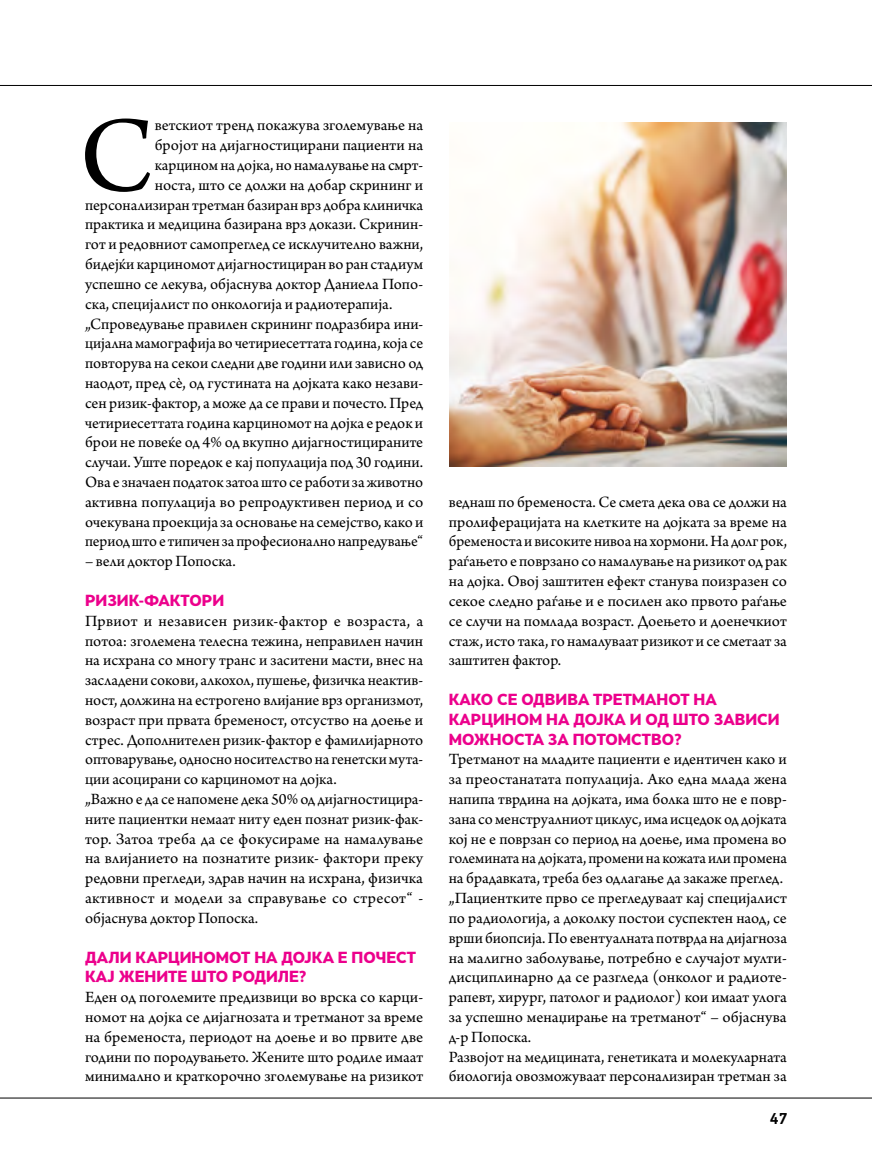
<style>
.page{position:relative;width:872px;height:1170px;background:#fff}
.page>*{position:absolute;margin:0;border:0;box-sizing:border-box;transform-origin:0 0}
.t1{font:112.65px "Arno Pro";color:#000}
.t2{font:700 18px "PF Handbook Pro";color:#000}
.t3{font:16.5px/19.8px "Arno Pro";color:#000}
.t4{font:900 15px/19.8px "Skola Sans";color:#ec008c}
</style>
<div class="page">
<img style="left:449px;top:122px;width:337px;height:344px">
<hr style="left:0;top:1097px;width:872px;height:1px;background:#000">
<hr style="left:0;top:85px;width:872px;height:1px;background:#000">
<h1 class="t1" style="left:79px;top:92px;width:77px">С</h1>
<p class="t3" style="left:155px;top:116px;width:270px">ветскиот тренд покажува зголемување на</p>
<p class="t3" style="left:155px;top:136px;width:270px">бројот на дијагностицирани пациенти на</p>
<p class="t3" style="left:155px;top:156px;width:270px">карцином на дојка, но намалување на смрт-</p>
<p class="t3" style="left:155px;top:176px;width:270px">носта, што се должи на добар скрининг и</p>
<p class="t3" style="left:85px;top:196px;width:339px">персонализиран третман базиран врз добра клиничка</p>
<p class="t3" style="left:85px;top:215px;width:340px">практика и медицина базирана врз докази. Скринин-</p>
<p class="t3" style="left:85px;top:235px;width:340px">гот и редовниот самопреглед се исклучително важни,</p>
<p class="t3" style="left:85px;top:255px;width:339px">бидејќи карциномот дијагностициран во ран стадиум</p>
<p class="t3" style="left:85px;top:275px;width:340px">успешно се лекува, објаснува доктор Даниела Попо-</p>
<p class="t3" style="left:85px;top:295px;width:309px">ска, специјалист по онкологија и радиотерапија.</p>
<p class="t3" style="left:85px;top:314px;width:340px">„Спроведување правилен скрининг подразбира ини-</p>
<p class="t3" style="left:85px;top:334px;width:340px">цијална мамографија во четириесеттата година, која се</p>
<p class="t3" style="left:85px;top:354px;width:340px">повторува на секои следни две години или зависно од</p>
<p class="t3" style="left:85px;top:374px;width:340px">наодот, пред сѐ, од густината на дојката како незави-</p>
<p class="t3" style="left:85px;top:394px;width:340px">сен ризик-фактор, а може да се прави и почесто. Пред</p>
<p class="t3" style="left:85px;top:413px;width:339px">четириесеттата година карциномот на дојка е редок и</p>
<p class="t3" style="left:85px;top:433px;width:340px">брои не повеќе од 4% од вкупно дијагностицираните</p>
<p class="t3" style="left:85px;top:453px;width:339px">случаи. Уште поредок е кај популација под 30 години.</p>
<p class="t3" style="left:85px;top:473px;width:340px">Ова е значаен податок затоа што се работи за животно</p>
<p class="t3" style="left:85px;top:493px;width:340px">активна популација во репродуктивен период и со</p>
<p class="t3" style="left:85px;top:512px;width:340px">очекувана проекција за основање на семејство, како и</p>
<p class="t3" style="left:85px;top:532px;width:340px">период што е типичен за професионално напредување“</p>
<p class="t3" style="left:85px;top:552px;width:152px">– вели доктор Попоска.</p>
<p class="t4" style="left:85px;top:590px;width:141px">РИЗИК-ФАКТОРИ</p>
<p class="t3" style="left:85px;top:611px;width:340px">Првиот и независен ризик-фактор е возраста, а потоа: зголемена телесна тежина, неправилен начин на исхрана со многу транс и заситени масти, внес на засладени сокови, алкохол, пушење, физичка неактив&shy;ност, должина на естрогено влијание врз организмот, возраст при првата бременост, отсуство на доење и стрес. Дополнителен ризик-фактор е фамилијарното оптоварување, односно носителство на генетски мута&shy;ции асоцирани со карциномот на дојка.<br>„Важно е да се напомене дека 50% од дијагностицира&shy;ните пациентки немаат ниту еден познат ризик-фак&shy;тор. Затоа треба да се фокусираме на намалување на влијанието на познатите ризик- фактори преку редовни прегледи, здрав начин на исхрана, физичка активност и модели за справување со стресот“ - објаснува доктор Попоска.</p>
<p class="t4" style="left:85px;top:946px;width:332px">ДАЛИ КАРЦИНОМОТ НА ДОЈКА Е ПОЧЕСТ<br>КАЈ ЖЕНИТЕ ШТО РОДИЛЕ?</p>
<p class="t3" style="left:85px;top:988px;width:340px;text-align:justify">Еден од поголемите предизвици во врска со карци&shy;номот на дојка се дијагнозата и третманот за време на бременоста, периодот на доење и во првите две години по породувањето. Жените што родиле имаат минимално и краткорочно зголемување на ризикот</p>
<p class="t3" style="left:449px;top:493px;width:340px;text-align:justify">веднаш по бременоста. Се смета дека ова се должи на пролиферацијата на клетките на дојката за време на бременоста и високите нивоа на хормони. На долг рок, раѓањето е поврзано со намалување на ризикот од рак на дојка. Овој заштитен ефект станува поизразен со секое следно раѓање и е посилен ако првото раѓање се случи на помлада возраст. Доењето и доенечкиот стаж, исто така, го намалуваат ризикот и се сметаат за заштитен фактор.</p>
<p class="t4" style="left:449px;top:689px;width:332px">КАКО СЕ ОДВИВА ТРЕТМАНОТ НА<br>КАРЦИНОМ НА ДОЈКА И ОД ШТО ЗАВИСИ<br>МОЖНОСТА ЗА ПОТОМСТВО?</p>
<p class="t3" style="left:449px;top:750px;width:340px">Третманот на младите пациенти е идентичен како и за преостанатата популација. Ако една млада жена напипа тврдина на дојката, има болка што не е повр&shy;зана со менструалниот циклус, има исцедок од дојката кој не е поврзан со период на доење, има промена во големината на дојката, промени на кожата или промена на брадавката, треба без одлагање да закаже преглед. „Пациентките прво се прегледуваат кај специјалист по радиологија, а доколку постои суспектен наод, се врши биопсија. По евентуалната потврда на дијагноза на малигно заболување, потребно е случајот мулти&shy;дисциплинарно да се разгледа (онколог и радиоте&shy;рапевт, хирург, патолог и радиолог) кои имаат улога за успешно менаџирање на третманот“ – објаснува д-р Попоска.<br>Развојот на медицината, генетиката и молекуларната биологија овозможуваат персонализиран третман за</p>
<p class="t2" style="left:769px;top:1107px;width:19px">47</p>
</div>
